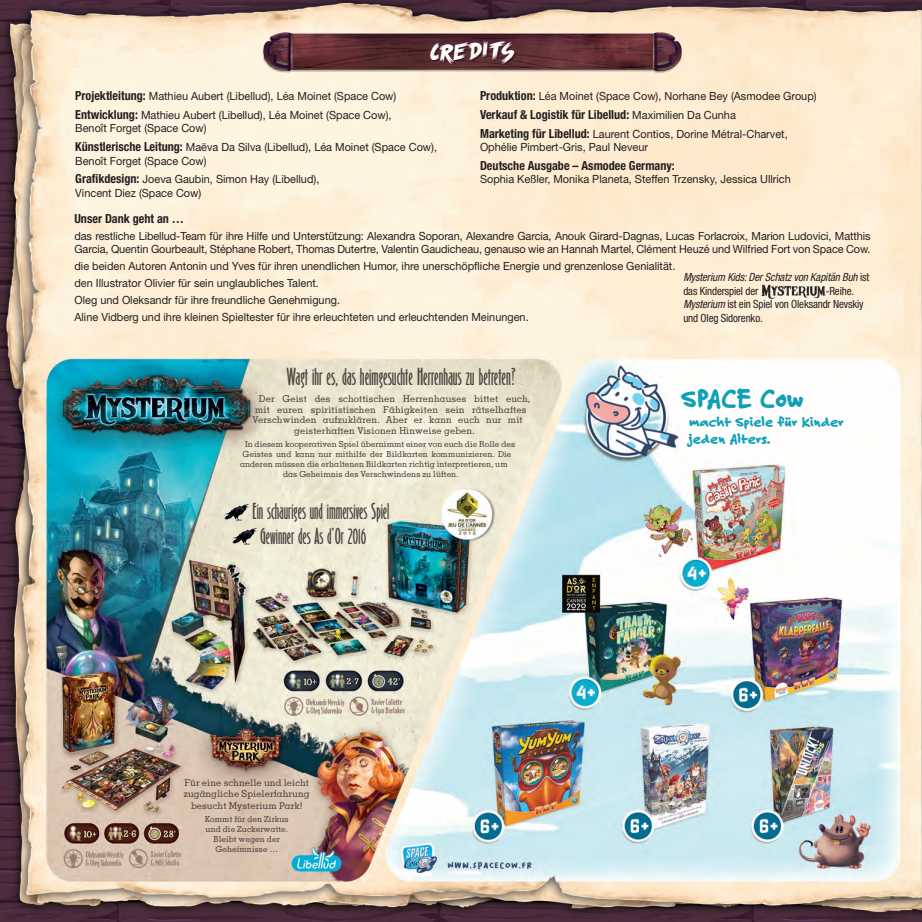
<style>
.page{position:relative;width:922px;height:922px;background:#fff}
.page>*{position:absolute;margin:0;border:0;box-sizing:border-box;transform-origin:0 0}
.t1{font:800 26.12px "Felt Tip Roman";color:#0fa0b6}
.t2{font:22.62px "Binner Gothic MT Std";color:#4c4240}
.t3{font:21.12px/25.1px "Binner Gothic MT Std";color:#4c4240}
.t4{font:800 14.25px/17.1px "Felt Tip Roman";color:#0fa0b6}
.t5{font:13.75px "Scream Again";letter-spacing:-.095em;color:#fff}
.t6{font:700 condensed 12.5px "Helvetica Neue LT Std";color:#231f20}
.t7{font:11.25px/18.5px "Helvetica Neue LT Std";color:#231f20}
.t8{font:condensed 11.25px/13.5px "Helvetica Neue LT Std";letter-spacing:-.01em;color:#231f20}
.t9{font:italic condensed 11.25px/13.5px "Helvetica Neue LT Std";letter-spacing:-.01em;color:#231f20}
.t10{font:500 9.5px/11.4px "Memphis";letter-spacing:.01em;color:#4c4240;text-align:center}
.t11{font:500 8.38px/10px "Memphis";color:#4c4240;text-align:center}
.s1{font-weight:700;font-stretch:condensed;font-size:12.5px}
.s2{font-weight:400;font-stretch:normal;font-size:11.25px}
.s3{font-style:normal}
.s4{font-style:italic}
</style>
<div class="page">
<img style="left:75px;top:0;width:846px;height:921px">
<img style="left:0;top:0;width:75px;height:921px">
<img style="left:0;top:614px;width:23px;height:289px">
<img style="left:254px;top:25px;width:436px;height:54px">
<div style="left:431px;top:42px;width:84px;height:23px;background:#3b0f1a;opacity:.75"></div>
<img style="left:760px;top:284px;width:65px;height:15px">
<img style="left:225px;top:503px;width:24px;height:18px">
<img style="left:232px;top:527px;width:24px;height:18px">
<p class="t5" style="left:430px;top:44px;width:86px">CREDITs</p>
<p class="t7" style="left:75px;top:87px;width:322px"><span class="s1">Projektleitung:</span> Mathieu Aubert (Libellud), Léa Moinet (Space Cow)<br><span class="s1">Entwicklung:</span> Mathieu Aubert (Libellud), Léa Moinet (Space Cow),</p>
<p class="t7" style="left:75px;top:119px;width:363px">Benoît Forget (Space Cow)<br><span class="s1">Künstlerische Leitung:</span> Maëva Da Silva (Libellud), Léa Moinet (Space Cow),</p>
<p class="t7" style="left:75px;top:151px;width:245px">Benoît Forget (Space Cow)<br><span class="s1">Grafikdesign:</span> Joeva Gaubin, Simon Hay (Libellud),</p>
<p class="t7" style="left:75px;top:183px;width:127px">Vincent Diez (Space Cow)</p>
<p class="t7" style="left:480px;top:87px;width:338px"><span class="s1">Produktion:</span> Léa Moinet (Space Cow), Norhane Bey (Asmodee Group)</p>
<p class="t6" style="left:480px;top:107px;width:257px">Verkauf &amp; Logistik für Libellud: <span class="s2">Maximilien Da Cunha</span></p>
<p class="t7" style="left:480px;top:127px;width:309px;line-height:13.5px"><span class="s1">Marketing für Libellud:</span> Laurent Contios, Dorine Métral-Charvet,<br>Ophélie Pimbert-Gris, Paul Neveur</p>
<p class="t6" style="left:480px;top:157px;width:196px">Deutsche Ausgabe – Asmodee Germany:</p>
<p class="t7" style="left:480px;top:170px;width:312px">Sophia Keßler, Monika Planeta, Steffen Trzensky, Jessica Ullrich</p>
<p class="t6" style="left:74px;top:210px;width:111px">Unser Dank geht an …</p>
<p class="t7" style="left:74px;top:229px;width:797px;line-height:13.5px">das restliche Libellud-Team für ihre Hilfe und Unterstützung: Alexandra Soporan, Alexandre Garcia, Anouk Girard-Dagnas, Lucas Forlacroix, Marion Ludovici, Matthis<br>Garcia, Quentin Gourbeault, Stéphane Robert, Thomas Dutertre, Valentin Gaudicheau, genauso wie an Hannah Martel, Clément Heuzé und Wilfried Fort von Space Cow.</p>
<p class="t7" style="left:74px;top:257px;width:602px;line-height:17px">die beiden Autoren Antonin und Yves für ihren unendlichen Humor, ihre unerschöpfliche Energie und grenzenlose Genialität. den Illustrator Olivier für sein unglaubliches Talent.<br>Oleg und Oleksandr für ihre freundliche Genehmigung.<br>Aline Vidberg und ihre kleinen Spieltester für ihre erleuchteten und erleuchtenden Meinungen.</p>
<p class="t9" style="left:683px;top:270px;width:187px">Mysterium Kids: Der Schatz von Kapitän Buh <span class="s3">ist das Kinderspiel der</span></p>
<p class="t8" style="left:683px;top:283px;width:182px;text-indent:142px">-Reihe.<br><span class="s4">Mysterium</span> ist ein Spiel von Oleksandr Nevskiy und Oleg Sidorenko.</p>
<h2 class="t2" style="left:287px;top:363px;width:231px">Wagt ihr es, das heimgesuchte Herrenhaus zu betreten?</h2>
<p class="t10" style="left:259px;top:392px;width:273px">Der Geist des schottischen Herrenhauses bittet euch,</p>
<p class="t10" style="left:255px;top:403px;width:273px">mit euren spiritistischen Fähigkeiten sein rätselhaftes</p>
<p class="t10" style="left:252px;top:414px;width:271px">Verschwinden aufzuklären. Aber er kann euch nur mit</p>
<p class="t10" style="left:294px;top:425px;width:182px">geisterhaften Visionen Hinweise geben.</p>
<p class="t11" style="left:245px;top:439px;width:272px">In diesem kooperativen Spiel übernimmt einer von euch die Rolle des</p>
<p class="t11" style="left:242px;top:449px;width:270px">Geistes und kann nur mithilfe der Bildkarten kommunizieren. Die</p>
<p class="t11" style="left:240px;top:459px;width:269px">anderen müssen die erhaltenen Bildkarten richtig interpretieren, um</p>
<p class="t11" style="left:283px;top:469px;width:177px">das Geheimnis des Verschwindens zu lüften.</p>
<h3 class="t3" style="left:260px;top:498px;width:130px;text-indent:-8px">Ein schauriges und immersives Spiel<br>Gewinner des As d’Or 2016</h3>
<p class="t10" style="left:184px;top:776px;width:127px">Für eine schnelle und leicht zugängliche Spielerfahrung besucht Mysterium Park!</p>
<p class="t11" style="left:205px;top:813px;width:85px">Kommt für den Zirkus und die Zuckerwatte.<br>Bleibt wegen der<br>Geheimnisse …</p>
<h1 class="t1" style="left:681px;top:379px;width:124px">SPACE Cow</h1>
<p class="t4" style="left:689px;top:412px;width:156px">macht Spiele für Kinder jeden Alters.</p>
</div>
